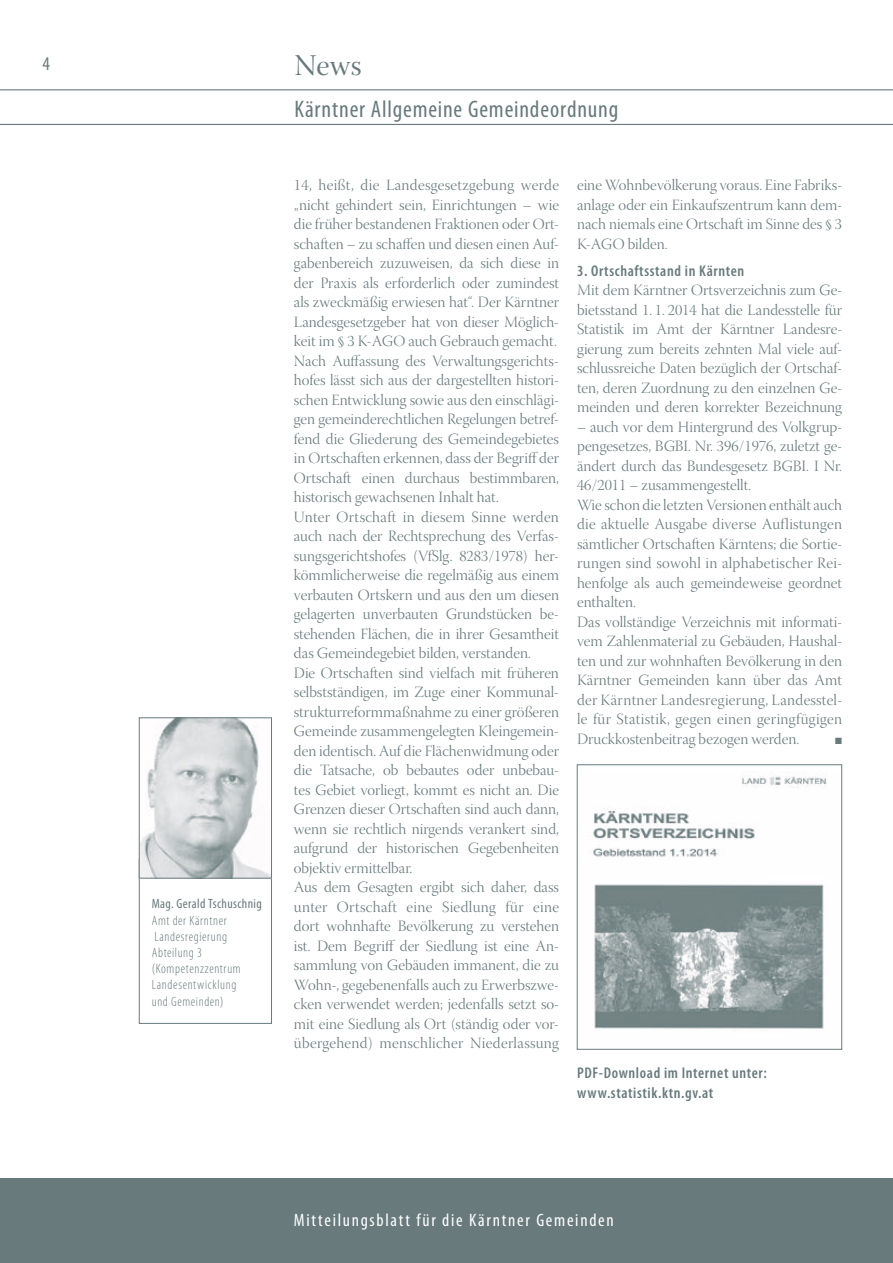
<style>
.page{position:relative;width:893px;height:1263px;background:#fff}
.page>*{position:absolute;margin:0;border:0;box-sizing:border-box;transform-origin:0 0}
.t1{font:30px "Warnock Pro Disp";color:#687a7c}
.t2{font:condensed 24px "Myriad Pro";letter-spacing:.035em;color:#687a7c}
.t3{font:condensed 19.5px "Myriad Pro";color:#687a7c}
.t4{font:condensed 18px "Myriad Pro";letter-spacing:.095em;color:#fff}
.t5{font:15.6px/19.5px "Warnock Pro Light Disp";color:#687a7c}
.t6{font:600 condensed 15.6px/19.5px "Myriad Pro";letter-spacing:.04em;color:#687a7c}
.t7{font:300 condensed 13.5px/16.2px "Myriad Pro";letter-spacing:.045em;color:#687a7c}
.t8{font:condensed 13.5px "Myriad Pro";letter-spacing:.025em;color:#687a7c}
.t9{font:9px "Zapf Dingbats";color:#687a7c}
</style>
<div class="page">
<div style="left:0;top:1178px;width:893px;height:85px;background:#687a7c"></div>
<hr style="left:0;top:124px;width:893px;height:1px;background:#687a7c">
<hr style="left:0;top:89px;width:893px;height:1px;background:#687a7c">
<div style="left:139px;top:859px;width:133px;height:164px;border:1px solid #687a7c"></div>
<img style="left:141px;top:720px;width:129px;height:156px">
<div style="left:139px;top:718px;width:133px;height:160px;border:1px solid #687a7c"></div>
<img style="left:590px;top:771px;width:237px;height:258px">
<div style="left:577px;top:764px;width:265px;height:285px;border:1px solid #687a7c"></div>
<p class="t3" style="left:43px;top:52px;width:9px">4</p>
<p class="t8" style="left:152px;top:896px;width:111px">Mag. Gerald Tschuschnig</p>
<p class="t7" style="left:152px;top:912px;width:90px">Amt der Kärntner<br>Landesregierung<br>Abteilung 3 (Kompetenzzentrum<br>Landesentwicklung und Gemeinden)</p>
<h1 class="t1" style="left:294px;top:49px;width:68px">News</h1>
<h2 class="t2" style="left:294px;top:94px;width:325px">Kärntner Allgemeine Gemeindeordnung</h2>
<p class="t5" style="left:294px;top:177px;width:267px">14, heißt, die Landesgesetzgebung werde „nicht gehindert sein, Einrichtungen – wie die früher bestandenen Fraktionen oder Ort&shy;schaften – zu schaffen und diesen einen Auf&shy;gabenbereich zuzuweisen, da sich diese in der Praxis als erforderlich oder zumindest als zweckmäßig erwiesen hat“. Der Kärntner Landesgesetzgeber hat von dieser Möglich&shy;keit im § 3 K-AGO auch Gebrauch gemacht.<br>Nach Auffassung des Verwaltungsgerichts&shy;hofes lässt sich aus der dargestellten histori&shy;schen Entwicklung sowie aus den einschlägi&shy;gen gemeinderechtlichen Regelungen betref&shy;fend die Gliederung des Gemeindegebietes in Ortschaften erkennen, dass der Begriff der Ortschaft einen durchaus bestimmbaren, historisch gewachsenen Inhalt hat.<br>Unter Ortschaft in diesem Sinne werden auch nach der Rechtsprechung des Verfas&shy;sungsgerichtshofes (VfSlg. 8283/1978) her&shy;kömmlicherweise die regelmäßig aus einem verbauten Ortskern und aus den um diesen gelagerten unverbauten Grundstücken be&shy;stehenden Flächen, die in ihrer Gesamtheit das Gemeindegebiet bilden, verstanden.<br>Die Ortschaften sind vielfach mit früheren selbstständigen, im Zuge einer Kommunal&shy;strukturreformmaßnahme zu einer größeren Gemeinde zusammengelegten Kleingemein&shy;den identisch. Auf die Flächenwidmung oder die Tatsache, ob bebautes oder unbebau&shy;tes Gebiet vorliegt, kommt es nicht an. Die Grenzen dieser Ortschaften sind auch dann, wenn sie rechtlich nirgends verankert sind, aufgrund der historischen Gegebenheiten objektiv ermittelbar.<br>Aus dem Gesagten ergibt sich daher, dass unter Ortschaft eine Siedlung für eine dort wohnhafte Bevölkerung zu verstehen ist. Dem Begriff der Siedlung ist eine An&shy;sammlung von Gebäuden immanent, die zu Wohn-, gegebenenfalls auch zu Erwerbszwe&shy;cken verwendet werden; jedenfalls setzt so&shy;mit eine Siedlung als Ort (ständig oder vor&shy;übergehend) menschlicher Niederlassung</p>
<p class="t5" style="left:577px;top:177px;width:267px;text-align:justify">eine Wohnbevölkerung voraus. Eine Fabriks&shy;anlage oder ein Einkaufszentrum kann dem&shy;nach niemals eine Ortschaft im Sinne des § 3<br>K-AGO bilden.</p>
<p class="t6" style="left:577px;top:260px;width:169px">3. Ortschaftsstand in Kärnten</p>
<p class="t5" style="left:577px;top:282px;width:267px;text-align:justify">Mit dem Kärntner Ortsverzeichnis zum Ge&shy;bietsstand 1. 1. 2014 hat die Landesstelle für Statistik im Amt der Kärntner Landesre&shy;gierung zum bereits zehnten Mal viele auf&shy;schlussreiche Daten bezüglich der Ortschaf&shy;ten, deren Zuordnung zu den einzelnen Ge&shy;meinden und deren korrekter Bezeichnung</p>
<p class="t5" style="left:577px;top:418px;width:267px">– auch vor dem Hintergrund des Volkgrup&shy;pengesetzes, BGBI. Nr. 396/1976, zuletzt ge&shy;ändert durch das Bundesgesetz BGBI. I Nr.<br>46/2011 – zusammengestellt.<br>Wie schon die letzten Versionen enthält auch die aktuelle Ausgabe diverse Auflistungen sämtlicher Ortschaften Kärntens; die Sortie&shy;rungen sind sowohl in alphabetischer Rei&shy;henfolge als auch gemeindeweise geordnet enthalten.<br>Das vollständige Verzeichnis mit informati&shy;vem Zahlenmaterial zu Gebäuden, Haushal&shy;ten und zur wohnhaften Bevölkerung in den Kärntner Gemeinden kann über das Amt der Kärntner Landesregierung, Landesstel&shy;le für Statistik, gegen einen geringfügigen Druckkostenbeitrag bezogen werden.</p>
<p class="t9" style="left:835px;top:736px;width:8px">■</p>
<p class="t6" style="left:577px;top:1063px;width:191px">PDF-Download im Internet unter: www.statistik.ktn.gv.at</p>
<p class="t4" style="left:294px;top:1209px;width:321px">Mitteilungsblatt für die Kärntner Gemeinden</p>
</div>
